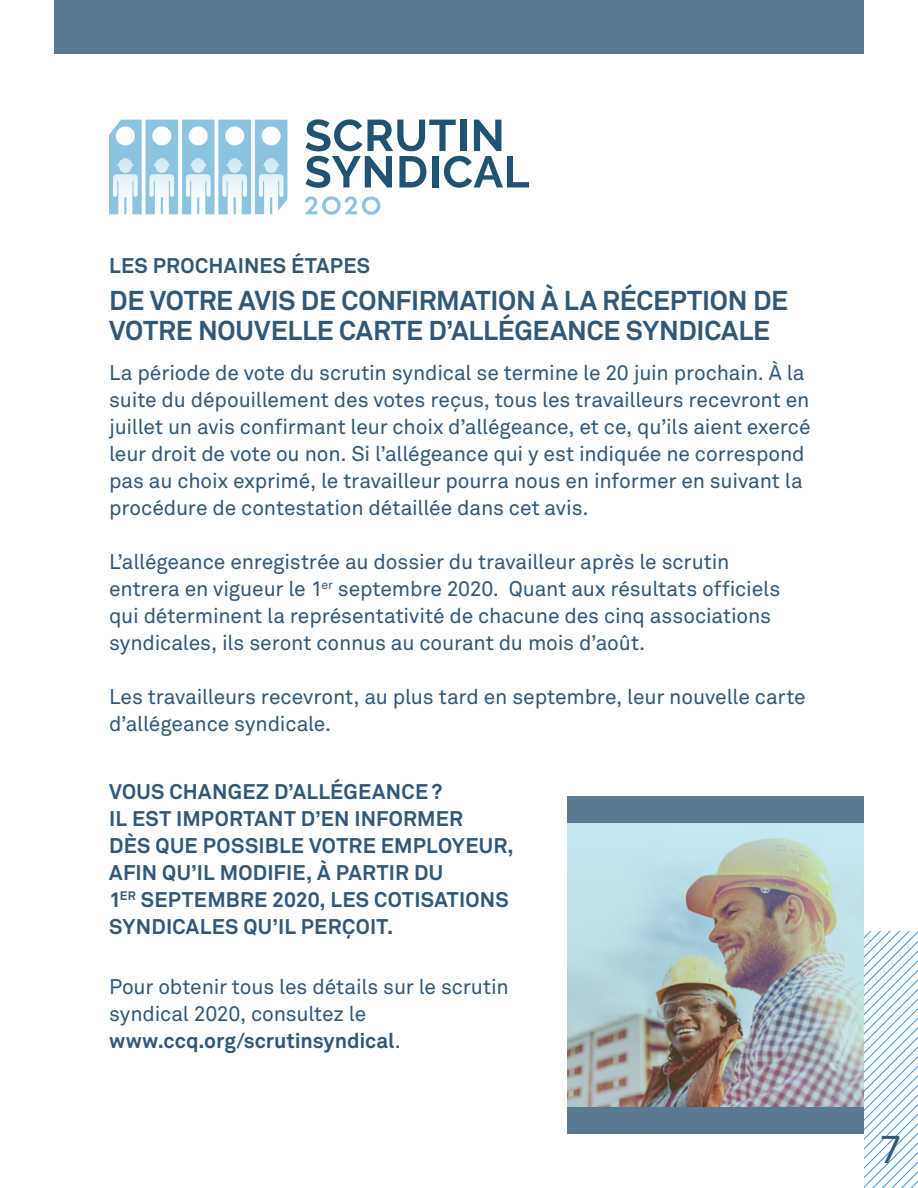
<style>
.page{position:relative;width:918px;height:1188px;background:#fff}
.page>*{position:absolute;margin:0;border:0;box-sizing:border-box;transform-origin:0 0}
.t1{font:39px "Akkurat Pro";color:#315877}
.Texte_Intro_-_PMS_30{font:700 27px/30px "Akkurat Pro";letter-spacing:-.01em;color:#315877}
.Texte_courant_-_PMS{font:21px/27px "Akkurat Pro";letter-spacing:-.01em;color:#315877}
.Sous-titre_-_PMS_308{font:700 21px/27px "Akkurat Pro";letter-spacing:.015em;color:#315877}
.s1{font-weight:700}
</style>
<div class="page">
<svg style="left:864px;top:932px;width:54px;height:256px"></svg>
<div style="left:54px;top:0;width:810px;height:54px;background:#5a7992"></div>
<svg style="left:109px;top:120px;width:178px;height:94px"></svg>
<svg style="left:305px;top:119px;width:224px;height:69px"></svg>
<svg style="left:305px;top:196px;width:75px;height:19px"></svg>
<img style="left:567px;top:824px;width:297px;height:283px">
<div style="left:567px;top:1107px;width:297px;height:27px;background:#5a7992"></div>
<div style="left:567px;top:796px;width:297px;height:28px;background:#5a7992"></div>
<p class="Sous-titre_-_PMS_308" style="left:109px;top:252px;width:262px">LES PROCHAINES ÉTAPES</p>
<p class="Texte_Intro_-_PMS_30" style="left:109px;top:285px;width:680px">DE VOTRE AVIS DE CONFIRMATION À LA RÉCEPTION DE<br>VOTRE NOUVELLE CARTE D’ALLÉGEANCE SYNDICALE</p>
<p class="Texte_courant_-_PMS" style="left:109px;top:359px;width:703px">La période de vote du scrutin syndical se termine le 20 juin prochain. À la suite du dépouillement des votes reçus, tous les travailleurs recevront en juillet un avis confirmant leur choix d’allégeance, et ce, qu’ils aient exercé leur droit de vote ou non. Si l’allégeance qui y est indiquée ne correspond pas au choix exprimé, le travailleur pourra nous en informer en suivant la procédure de contestation détaillée dans cet avis.</p>
<p class="Texte_courant_-_PMS" style="left:109px;top:548px;width:673px">L’allégeance enregistrée au dossier du travailleur après le scrutin entrera en vigueur le 1<sup>er</sup> septembre 2020. Quant aux résultats officiels qui déterminent la représentativité de chacune des cinq associations syndicales, ils seront connus au courant du mois d’août.</p>
<p class="Texte_courant_-_PMS" style="left:109px;top:683px;width:698px">Les travailleurs recevront, au plus tard en septembre, leur nouvelle carte d’allégeance syndicale.</p>
<p class="Sous-titre_-_PMS_308" style="left:109px;top:778px;width:406px">VOUS CHANGEZ D’ALLÉGEANCE?<br>IL EST IMPORTANT D’EN INFORMER<br>DÈS QUE POSSIBLE VOTRE EMPLOYEUR,<br>AFIN QU’IL MODIFIE, À PARTIR DU<br>1<sup>ER</sup> SEPTEMBRE 2020, LES COTISATIONS<br>SYNDICALES QU’IL PERÇOIT.</p>
<p class="Texte_courant_-_PMS" style="left:109px;top:974px;width:401px">Pour obtenir tous les détails sur le scrutin syndical 2020, consultez le <span class="s1">www.ccq.org/scrutinsyndical</span>.</p>
<h1 class="t1" style="left:880px;top:1126px;width:24px">7</h1>
</div>
